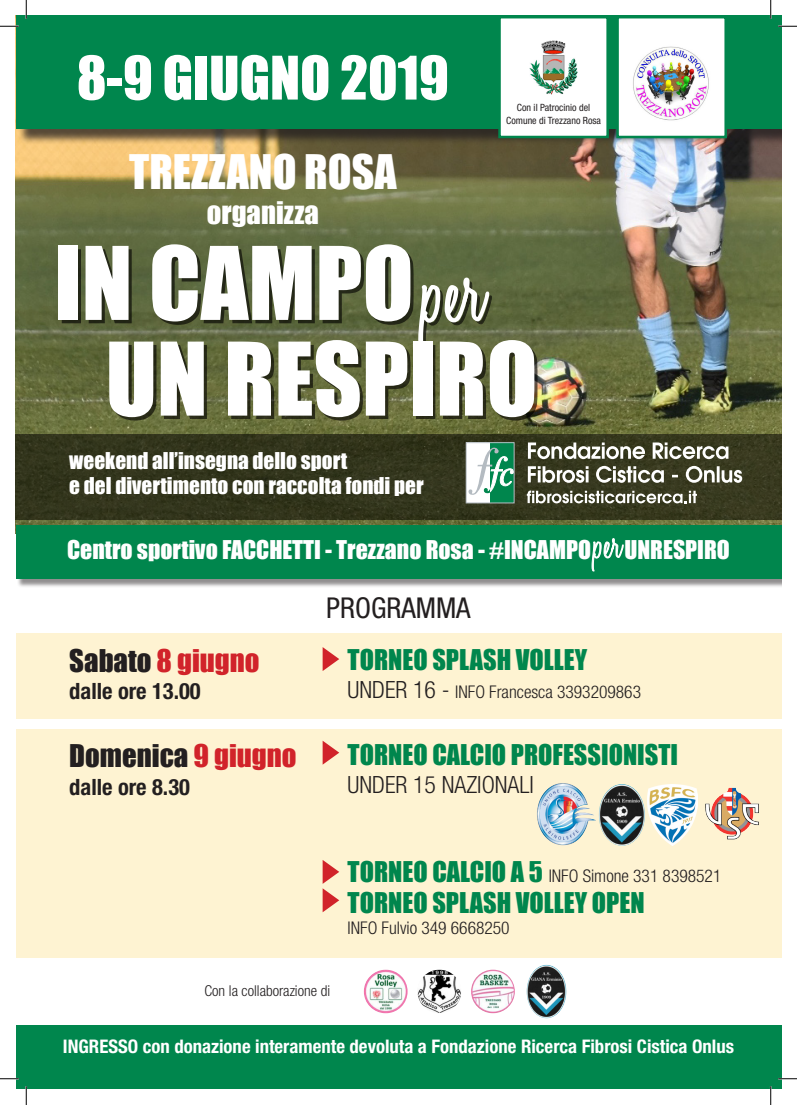
<style>
.page{position:relative;width:797px;height:1105px;background:#fff}
.page>*{position:absolute;margin:0;border:0;box-sizing:border-box;transform-origin:0 0}
.t1{font:93.62px "Impact";color:#fff}
.t2{font:55.5px "Impact";color:#fff}
.t3{font:43.75px "Impact";color:#fff}
.t4{font:28.75px "Impact";color:#231f20}
.t5{font:28.75px "Impact";color:#d1232a}
.t6{font:condensed 28.75px "Helvetica Neue LT Std";color:#231f20}
.t7{font:28.62px "Impact";color:#fff}
.t8{font:26.25px "Impact";color:#00864d}
.t9{font:23.75px "Impact";color:#fff}
.t10{font:300 condensed 23.75px "Helvetica Neue LT Std";color:#231f20}
.t11{font:700 condensed 22.5px "Helvetica Neue LT Std";color:#231f20}
.t12{font:21.25px "Impact";color:#fff}
.t13{font:700 condensed 18.75px "Helvetica Neue LT Std";color:#fff}
.t14{font:300 condensed 17.5px "Helvetica Neue LT Std";color:#231f20}
.t15{font:300 condensed 15px "Helvetica Neue LT Std";color:#231f20}
.t16{font:condensed 10px "Helvetica Neue";color:#231f20}
.s1{font-family:"Honey Script";font-weight:300}
.s2{color:#231f20}
.s3{color:#d1232a}
.s4{font-size:23.75px}
.s5{font-family:"Impact";font-weight:400;font-stretch:normal;font-size:26.25px;color:#00864d}
</style>
<div class="page">
<img style="left:111px;top:145px;width:670px;height:289px">
<img style="left:16px;top:129px;width:95px;height:305px">
<img style="left:16px;top:519px;width:93px;height:7px">
<img style="left:109px;top:519px;width:672px;height:7px">
<div style="left:16px;top:633px;width:765px;height:85px;background:#fef3d2"></div>
<div style="left:16px;top:729px;width:765px;height:228px;background:#fef3d2"></div>
<div style="left:17px;top:17px;width:764px;height:128px;background:#231f20;opacity:.75"></div>
<div style="left:16px;top:16px;width:765px;height:113px;background:#00864d"></div>
<div style="left:499px;top:17px;width:108px;height:120px;background:#fff"></div>
<div style="left:498px;top:16px;width:111px;height:122px;border:2px solid #00864d"></div>
<div style="left:17px;top:527px;width:764px;height:61px;background:#231f20;opacity:.5"></div>
<div style="left:16px;top:526px;width:765px;height:53px;background:#00864d"></div>
<div style="left:16px;top:434px;width:765px;height:85px;background:#33351c"></div>
<div style="left:16px;top:1025px;width:765px;height:64px;background:#00864d"></div>
<svg style="left:62px;top:238px;width:475px;height:183px;background:#474d2f"></svg>
<div style="left:466px;top:443px;width:48px;height:60px;background:#fff"></div>
<div style="left:490px;top:443px;width:24px;height:60px;background:#00864d"></div>
<svg style="left:468px;top:447px;width:44px;height:48px"></svg>
<div style="left:466px;top:442px;width:48px;height:61px;border:1px solid #b4bbc1"></div>
<svg style="left:528px;top:466px;width:214px;height:17px"></svg>
<svg style="left:528px;top:442px;width:200px;height:17px"></svg>
<svg style="left:527px;top:490px;width:170px;height:13px"></svg>
<img style="left:529px;top:40px;width:48px;height:54px">
<div style="left:617px;top:17px;width:108px;height:120px;background:#fff"></div>
<img style="left:633px;top:46px;width:76px;height:75px">
<div style="left:616px;top:16px;width:111px;height:122px;border:2px solid #00864d"></div>
<img style="left:364px;top:970px;width:43px;height:43px;border-radius:22px">
<img style="left:417px;top:970px;width:44px;height:43px;border-radius:22px">
<img style="left:471px;top:970px;width:44px;height:43px;border-radius:22px">
<img style="left:526px;top:965px;width:40px;height:53px">
<img style="left:537px;top:783px;width:59px;height:63px">
<img style="left:599px;top:784px;width:46px;height:62px">
<img style="left:647px;top:784px;width:50px;height:62px">
<img style="left:705px;top:787px;width:54px;height:53px">
<svg style="left:322px;top:647px;width:17px;height:24px"></svg>
<svg style="left:322px;top:741px;width:17px;height:24px"></svg>
<svg style="left:322px;top:860px;width:17px;height:52px"></svg>
<svg style="left:591px;top:538px;width:32px;height:48px"></svg>
<svg style="left:0;top:25px;width:19px;height:2px"></svg>
<svg style="left:778px;top:25px;width:19px;height:2px"></svg>
<svg style="left:0;top:1078px;width:19px;height:1px"></svg>
<svg style="left:778px;top:1078px;width:19px;height:1px"></svg>
<svg style="left:25px;top:0;width:2px;height:19px"></svg>
<svg style="left:25px;top:1086px;width:2px;height:19px"></svg>
<svg style="left:770px;top:0;width:1px;height:19px"></svg>
<svg style="left:770px;top:1086px;width:1px;height:19px"></svg>
<p class="t2" style="left:77px;top:35px;width:373px">8-9 GIUGNO 2019</p>
<p class="t3" style="left:129px;top:138px;width:269px">TREZZANO ROSA</p>
<p class="t7" style="left:207px;top:190px;width:113px">organizza</p>
<p class="t16" style="left:517px;top:102px;width:75px">Con il Patrocinio del</p>
<p class="t16" style="left:506px;top:114px;width:96px">Comune di Trezzano Rosa</p>
<p class="t1" style="left:55px;top:211px;width:432px">IN CAMPO<span class="s1">per</span></p>
<p class="t1" style="left:106px;top:306px;width:433px">UN RESPIRO</p>
<p class="t12" style="left:69px;top:444px;width:279px">weekend all’insegna dello sport</p>
<p class="t12" style="left:69px;top:469px;width:356px">e del divertimento con raccolta fondi per</p>
<p class="t9" style="left:67px;top:531px;width:525px">Centro sportivo FACCHETTI - Trezzano Rosa - #INCAMPO</p>
<p class="t9" style="left:624px;top:531px;width:107px">UNRESPIRO</p>
<p class="t5" style="left:69px;top:638px;width:192px"><span class="s2">Sabato</span> 8 giugno</p>
<p class="t11" style="left:69px;top:677px;width:133px">dalle ore 13.00</p>
<p class="t4" style="left:69px;top:733px;width:229px">Domenica <span class="s3">9 giugno</span></p>
<p class="t11" style="left:69px;top:773px;width:122px">dalle ore 8.30</p>
<p class="t6" style="left:326px;top:591px;width:146px">PROGRAMMA</p>
<p class="t8" style="left:347px;top:639px;width:241px">TORNEO SPLASH VOLLEY</p>
<p class="t14" style="left:347px;top:682px;width:295px"><span class="s4">UNDER 16 -</span> INFO Francesca 3393209863</p>
<p class="t8" style="left:347px;top:734px;width:332px">TORNEO CALCIO PROFESSIONISTI</p>
<p class="t10" style="left:347px;top:771px;width:188px">UNDER 15 NAZIONALI</p>
<p class="t14" style="left:347px;top:865px;width:375px"><span class="s5">TORNEO CALCIO A 5</span> INFO Simone 331 8398521</p>
<p class="t8" style="left:347px;top:882px;width:298px">TORNEO SPLASH VOLLEY OPEN</p>
<p class="t14" style="left:347px;top:918px;width:163px">INFO Fulvio 349 6668250</p>
<p class="t15" style="left:204px;top:982px;width:127px">Con la collaborazione di</p>
<p class="t13" style="left:63px;top:1035px;width:672px">INGRESSO con donazione interamente devoluta a Fondazione Ricerca Fibrosi Cistica Onlus</p>
</div>
